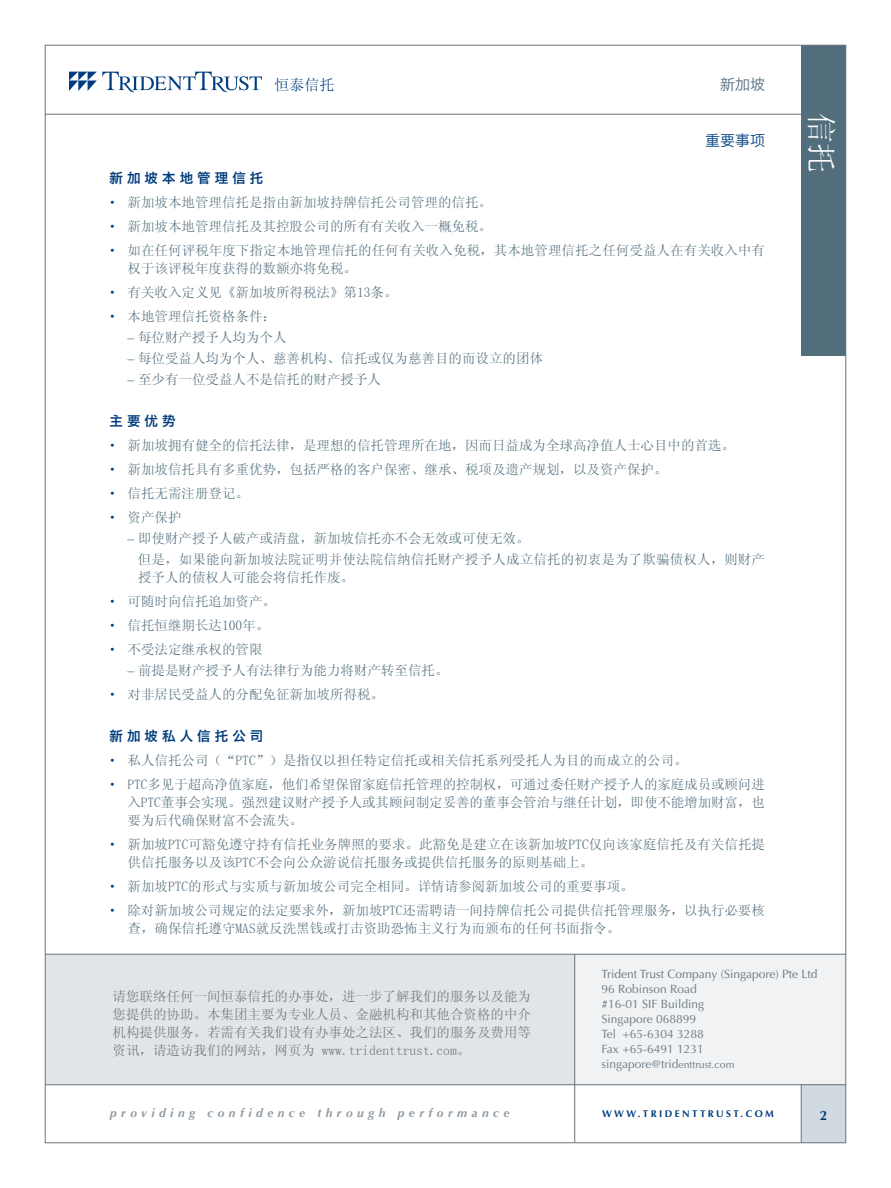
<style>
.page{position:relative;width:891px;height:1188px;background:#fff}
.page>*{position:absolute;margin:0;border:0;box-sizing:border-box;transform-origin:0 0}
.t1{font:30px "Sim Sun";color:#fff}
.t2{font:15px "Sim Sun";color:#013d7d}
.t3{font:15px "Hiragino Sans GB W3";color:#013d7d}
.t4{font:15px "Hiragino Sans GB W3";color:#526d7c}
.Bullet-2-C{font:13.5px/18px "Sim Sun";color:#526d7c}
.xOffice-Contact_Line{font:13.5px/18px "Sim Sun";color:#6a747b;text-align:justify}
.Head_1-C{font:13.5px "Hiragino Sans GB W6";letter-spacing:.3em;color:#013d7d}
.t5{font:700 13.5px "Optima LT Std";color:#013d7d}
.Address{font:12px/15px "Optima LT Std";color:#6b7a83}
.t6{font:italic 700 12px "Optima LT Std";letter-spacing:.37em;color:#8f99a1}
.xOffice-Address{font:12px "Optima LT Std";color:#6a747b}
.t7{font:700 9.75px "Optima LT Std";letter-spacing:.25em;color:#013d7d}
.s1{font-size:12px;color:#013d7d}
.s2{font-family:"Optima LT Std"}
.s3{font-size:10.5px}
</style>
<div class="page">
<div style="left:45px;top:954px;width:801px;height:130px;background:#f0f2f3"></div>
<div style="left:45px;top:954px;width:530px;height:130px;background:#e2e5e8"></div>
<div style="left:801px;top:1084px;width:45px;height:59px;background:#d2dae1"></div>
<div style="left:801px;top:45px;width:45px;height:311px;background:#526d7c"></div>
<hr style="left:45px;top:1084px;width:801px;height:1px;background:#6a747b">
<hr style="left:801px;top:1084px;width:1px;height:59px;background:#6a747b">
<hr style="left:45px;top:114px;width:756px;height:1px;background:#6a747b">
<svg style="left:69px;top:72px;width:193px;height:20px"></svg>
<hr style="left:45px;top:954px;width:801px;height:1px;background:#6a747b">
<hr style="left:574px;top:954px;width:1px;height:189px;background:#6a747b">
<p class="t2" style="left:275px;top:77px;width:61px">恒泰信托</p>
<p class="t4" style="left:720px;top:75px;width:46px">新加坡</p>
<p class="t3" style="left:705px;top:132px;width:61px">重要事项</p>
<p class="Head_1-C" style="left:110px;top:169px;width:155px">新加坡本地管理信托</p>
<p class="Bullet-2-C" style="left:110px;top:193px;width:384px"><span class="s1">•</span> 新加坡本地管理信托是指由新加坡持牌信托公司管理的信托。</p>
<p class="Bullet-2-C" style="left:110px;top:217px;width:384px"><span class="s1">•</span> 新加坡本地管理信托及其控股公司的所有有关收入一概免税。</p>
<p class="Bullet-2-C" style="left:128px;top:241px;width:639px;text-indent:-18px"><span class="s1">•</span> 如在任何评税年度下指定本地管理信托的任何有关收入免税，其本地管理信托之任何受益人在有关收入中有权于该评税年度获得的数额亦将免税。</p>
<p class="Bullet-2-C" style="left:110px;top:283px;width:289px"><span class="s1">•</span> 有关收入定义见《新加坡所得税法》第13条。</p>
<p class="Bullet-2-C" style="left:110px;top:307px;width:168px"><span class="s1">•</span> 本地管理信托资格条件：</p>
<p class="Bullet-2-C" style="left:127px;top:328px;width:161px"><span class="s2">–</span> 每位财产授予人均为个人</p>
<p class="Bullet-2-C" style="left:127px;top:349px;width:417px"><span class="s2">–</span> 每位受益人均为个人、慈善机构、信托或仅为慈善目的而设立的团体</p>
<p class="Bullet-2-C" style="left:127px;top:370px;width:255px"><span class="s2">–</span> 至少有一位受益人不是信托的财产授予人</p>
<p class="Head_1-C" style="left:110px;top:412px;width:68px">主要优势</p>
<p class="Bullet-2-C" style="left:110px;top:436px;width:627px"><span class="s1">•</span> 新加坡拥有健全的信托法律，是理想的信托管理所在地，因而日益成为全球高净值人士心目中的首选。</p>
<p class="Bullet-2-C" style="left:110px;top:460px;width:559px"><span class="s1">•</span> 新加坡信托具有多重优势，包括严格的客户保密、继承、税项及遗产规划，以及资产保护。</p>
<p class="Bullet-2-C" style="left:110px;top:484px;width:141px"><span class="s1">•</span> 信托无需注册登记。</p>
<p class="Bullet-2-C" style="left:110px;top:508px;width:73px"><span class="s1">•</span> 资产保护</p>
<p class="Bullet-2-C" style="left:127px;top:529px;width:404px"><span class="s2">–</span> 即使财产授予人破产或清盘，新加坡信托亦不会无效或可使无效。</p>
<p class="Bullet-2-C" style="left:138px;top:550px;width:629px">但是，如果能向新加坡法院证明并使法院信纳信托财产授予人成立信托的初衷是为了欺骗债权人，则财产授予人的债权人可能会将信托作废。</p>
<p class="Bullet-2-C" style="left:110px;top:592px;width:168px"><span class="s1">•</span> 可随时向信托追加资产。</p>
<p class="Bullet-2-C" style="left:110px;top:616px;width:161px"><span class="s1">•</span> 信托恒继期长达100年。</p>
<p class="Bullet-2-C" style="left:110px;top:640px;width:154px"><span class="s1">•</span> 不受法定继承权的管限</p>
<p class="Bullet-2-C" style="left:127px;top:661px;width:323px"><span class="s2">–</span> 前提是财产授予人有法律行为能力将财产转至信托。</p>
<p class="Bullet-2-C" style="left:110px;top:685px;width:276px"><span class="s1">•</span> 对非居民受益人的分配免征新加坡所得税。</p>
<p class="Head_1-C" style="left:110px;top:727px;width:155px">新加坡私人信托公司</p>
<p class="Bullet-2-C" style="left:110px;top:751px;width:580px"><span class="s1">•</span> 私人信托公司（“PTC”）是指仅以担任特定信托或相关信托系列受托人为目的而成立的公司。</p>
<p class="Bullet-2-C" style="left:128px;top:775px;width:639px;text-align:justify;text-indent:-18px"><span class="s1">•</span> PTC多见于超高净值家庭，他们希望保留家庭信托管理的控制权，可通过委任财产授予人的家庭成员或顾问进入PTC董事会实现。强烈建议财产授予人或其顾问制定妥善的董事会管治与继任计划，即使不能增加财富，也要为后代确保财富不会流失。</p>
<p class="Bullet-2-C" style="left:128px;top:835px;width:639px;text-indent:-18px"><span class="s1">•</span> 新加坡PTC可豁免遵守持有信托业务牌照的要求。此豁免是建立在该新加坡PTC仅向该家庭信托及有关信托提供信托服务以及该PTC不会向公众游说信托服务或提供信托服务的原则基础上。</p>
<p class="Bullet-2-C" style="left:110px;top:877px;width:526px"><span class="s1">•</span> 新加坡PTC的形式与实质与新加坡公司完全相同。详情请参阅新加坡公司的重要事项。</p>
<p class="Bullet-2-C" style="left:128px;top:901px;width:639px;text-indent:-18px"><span class="s1">•</span> 除对新加坡公司规定的法定要求外，新加坡PTC还需聘请一间持牌信托公司提供信托管理服务，以执行必要核查，确保信托遵守MAS就反洗黑钱或打击资助恐怖主义行为而颁布的任何书面指令。</p>
<h1 class="t1" style="left:837px;top:112px;width:61px;rotate:90deg">信托</h1>
<p class="xOffice-Contact_Line" style="left:112px;top:987px;width:420px">请您联络任何一间恒泰信托的办事处，进一步了解我们的服务以及能为您提供的协助。本集团主要为专业人员、金融机构和其他合资格的中介机构提供服务。若需有关我们设有办事处之法区、我们的服务及费用等资讯，请造访我们的网站，网页为 www.tridenttrust.com。</p>
<p class="xOffice-Address" style="left:602px;top:967px;width:217px">Trident Trust Company (Singapore) Pte Ltd</p>
<p class="Address" style="left:602px;top:981px;width:104px">96 Robinson Road #16-01 SIF Building</p>
<p class="Address" style="left:602px;top:1011px;width:96px">Singapore 068899</p>
<p class="Address" style="left:602px;top:1026px;width:104px">Tel +65-6304 3288</p>
<p class="Address" style="left:602px;top:1041px;width:104px">Fax +65-6491 1231</p>
<p class="Address" style="left:602px;top:1056px;width:134px">singapore@trid<span class="s3">enttrust.com</span></p>
<p class="t6" style="left:110px;top:1106px;width:401px">providing confidence through performance</p>
<p class="t7" style="left:602px;top:1108px;width:173px">WWW.TRIDENTTRUST.COM</p>
<p class="t5" style="left:820px;top:1107px;width:9px">2</p>
</div>
